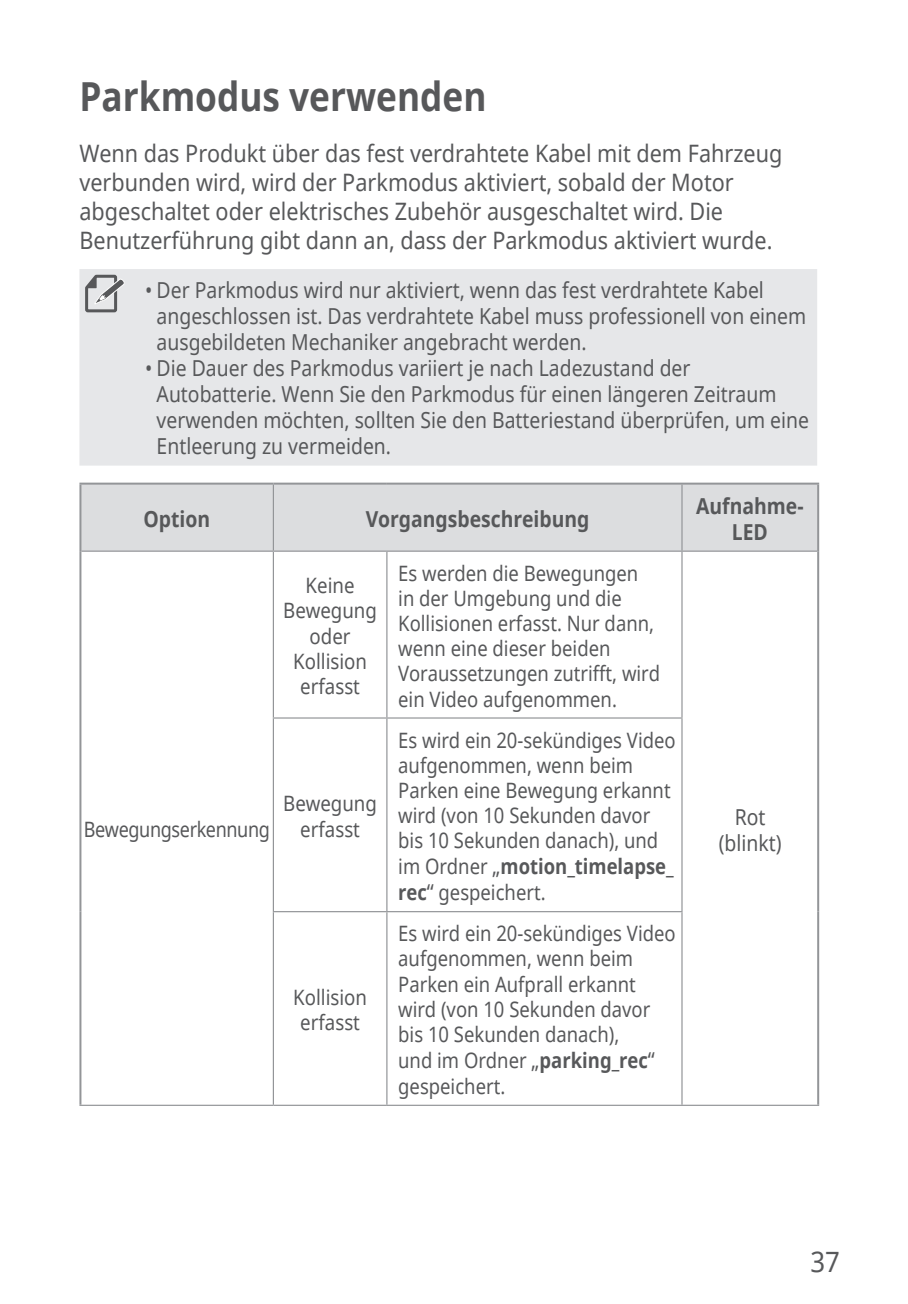
<style>
.page{position:relative;width:908px;height:1304px;background:#fff}
.page>*{position:absolute;margin:0;border:0;box-sizing:border-box;transform-origin:0 0}
.t1{font:700 40px "Noto Sans";color:#57585a;scale:.88 1}
.t2{font:28px "Noto Sans";color:#57585a;scale:.92 1}
.t3{font:24px/28.8px "Noto Sans";color:#57585a;scale:.9 1}
.t4{font:22px/26px "Noto Sans";color:#57585a;scale:.88 1}
.t5{font:700 22px/26px "Noto Sans";color:#57585a;text-align:center;scale:.88 1}
.t6{font:21.2px/25.6px "Noto Sans";color:#57585a;scale:.87 1}
.t7{font:21.2px/25.2px "Noto Sans";color:#57585a;text-align:center;scale:.88 1}
.t8{font:21.2px "Noto Sans";letter-spacing:-.02em;color:#57585a;scale:.85 1}
.s1{font-size:22px}
.s2{font-weight:700}
</style>
<div class="page">
<div style="left:79px;top:269px;width:737px;height:197px;background:#e6e7e9"></div>
<svg style="left:85px;top:275px;width:39px;height:37px"></svg>
<div style="left:81px;top:485px;width:735px;height:65px;background:#dcdddf"></div>
<hr style="left:272px;top:485px;width:2px;height:66px;background:#939598">
<hr style="left:681px;top:485px;width:1px;height:66px;background:#939598">
<hr style="left:81px;top:550px;width:192px;height:2px;background:#939598">
<hr style="left:273px;top:550px;width:114px;height:2px;background:#939598">
<hr style="left:272px;top:552px;width:2px;height:165px;background:#939598">
<hr style="left:387px;top:550px;width:294px;height:2px;background:#939598">
<hr style="left:386px;top:552px;width:1px;height:165px;background:#939598">
<hr style="left:681px;top:550px;width:135px;height:2px;background:#939598">
<hr style="left:681px;top:552px;width:1px;height:165px;background:#939598">
<hr style="left:273px;top:717px;width:114px;height:2px;background:#939598">
<hr style="left:272px;top:719px;width:2px;height:192px;background:#939598">
<hr style="left:387px;top:717px;width:295px;height:2px;background:#939598">
<hr style="left:386px;top:719px;width:1px;height:192px;background:#939598">
<hr style="left:681px;top:719px;width:1px;height:192px;background:#939598">
<hr style="left:273px;top:911px;width:114px;height:1px;background:#939598">
<hr style="left:272px;top:912px;width:2px;height:193px;background:#939598">
<hr style="left:387px;top:911px;width:295px;height:1px;background:#939598">
<hr style="left:386px;top:912px;width:1px;height:193px;background:#939598">
<hr style="left:681px;top:912px;width:1px;height:193px;background:#939598">
<hr style="left:79px;top:1105px;width:194px;height:1px;background:#939598">
<hr style="left:273px;top:1105px;width:114px;height:1px;background:#939598">
<hr style="left:387px;top:1105px;width:294px;height:1px;background:#939598">
<hr style="left:681px;top:1105px;width:137px;height:1px;background:#939598">
<hr style="left:79px;top:483px;width:194px;height:2px;background:#939598">
<hr style="left:79px;top:485px;width:2px;height:66px;background:#939598">
<hr style="left:273px;top:483px;width:114px;height:2px;background:#939598">
<hr style="left:387px;top:483px;width:294px;height:2px;background:#939598">
<hr style="left:681px;top:483px;width:137px;height:2px;background:#939598">
<hr style="left:816px;top:485px;width:2px;height:66px;background:#939598">
<hr style="left:79px;top:551px;width:2px;height:167px;background:#939598">
<hr style="left:816px;top:551px;width:2px;height:167px;background:#939598">
<hr style="left:79px;top:718px;width:2px;height:194px;background:#939598">
<hr style="left:816px;top:718px;width:2px;height:194px;background:#939598">
<hr style="left:79px;top:912px;width:2px;height:193px;background:#939598">
<hr style="left:816px;top:912px;width:2px;height:193px;background:#939598">
<h1 class="t1" style="left:79px;top:68px;width:464px">Parkmodus verwenden</h1>
<p class="t3" style="left:79px;top:139px;width:782px">Wenn das Produkt über das fest verdrahtete Kabel mit dem Fahrzeug verbunden wird, wird der Parkmodus aktiviert, sobald der Motor abgeschaltet oder elektrisches Zubehör ausgeschaltet wird. Die Benutzerführung gibt dann an, dass der Parkmodus aktiviert wurde.</p>
<p class="t4" style="left:156px;top:277px;width:739px;text-indent:-11px">• Der Parkmodus wird nur aktiviert, wenn das fest verdrahtete Kabel angeschlossen ist. Das verdrahtete Kabel muss professionell von einem ausgebildeten Mechaniker angebracht werden.</p>
<p class="t4" style="left:156px;top:355px;width:742px;text-indent:-11px">• Die Dauer des Parkmodus variiert je nach Ladezustand der Autobatterie. Wenn Sie den Parkmodus für einen längeren Zeitraum verwenden möchten, sollten Sie den Batteriestand überprüfen, um eine Entleerung zu vermeiden.</p>
<p class="t5" style="left:143px;top:505px;width:77px">Option</p>
<p class="t5" style="left:365px;top:505px;width:255px">Vorgangsbeschreibung</p>
<p class="t7" style="left:283px;top:572px;width:108px">Keine<br>Bewegung oder<br>Kollision erfasst</p>
<p class="t8" style="left:84px;top:815px;width:220px">Bewegungserkennung</p>
<p class="t7" style="left:283px;top:790px;width:108px">Bewegung erfasst</p>
<p class="t7" style="left:293px;top:984px;width:85px">Kollision erfasst</p>
<p class="t6" style="left:398px;top:560px;width:302px">Es werden die Bewegungen<br>in der Umgebung und die<br>Kollisionen erfasst. Nur dann, wenn eine dieser beiden<br>Voraussetzungen zutrifft, wird ein Video aufgenommen.</p>
<p class="t6" style="left:398px;top:726px;width:320px">Es wird ein 20-sekündiges Video aufgenommen, wenn beim<br>Parken eine Bewegung erkannt wird (von 10 Sekunden davor bis 10 Sekunden danach), und im Ordner <span class="s1">„</span><span class="s2">motion_timelapse_ rec</span><span class="s1">“</span> gespeichert.</p>
<p class="t6" style="left:398px;top:920px;width:320px">Es wird ein 20-sekündiges Video aufgenommen, wenn beim<br>Parken ein Aufprall erkannt wird (von 10 Sekunden davor bis 10 Sekunden danach),<br>und im Ordner <span class="s1">„</span><span class="s2">parking_rec</span><span class="s1">“ </span>gespeichert.</p>
<p class="t5" style="left:695px;top:492px;width:124px">Aufnahme-<br>LED</p>
<p class="t4" style="left:718px;top:803px;width:73px;text-align:center">Rot (blinkt)</p>
<h2 class="t2" style="left:810px;top:1242px;width:34px">37</h2>
</div>
